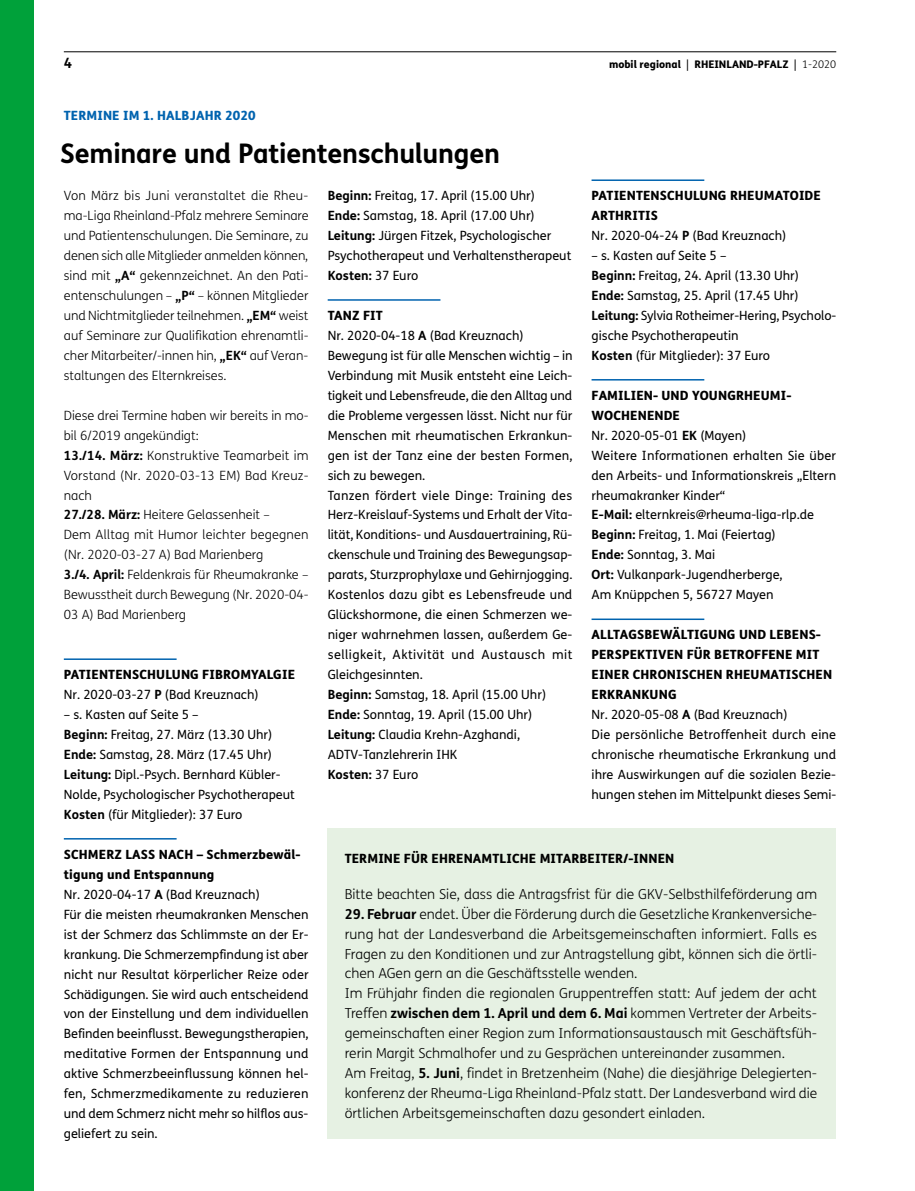
<style>
.page{position:relative;width:915px;height:1191px;background:#fff}
.page>*{position:absolute;margin:0;border:0;box-sizing:border-box;transform-origin:0 0}
.t1{font:700 27px "FS Me";letter-spacing:-.01em;color:#000}
.t2{font:700 14.25px "FS Me";color:#000}
.t3{font:300 13.8px/20px "FS Me";color:#000}
.t4{font:12.75px/20px "FS Me";color:#000}
.t5{font:300 12.75px/20px "FS Me";color:#000;text-align:justify}
.t6{font:800 12.75px/20px "FS Me";letter-spacing:.01em;color:#000}
.t7{font:800 12.75px "FS Me";letter-spacing:.01em;color:#0063af}
.t8{font:800 10.5px "FS Me";color:#000}
.s1{font-weight:400}
.s2{font-weight:300}
.s3{font-weight:700}
.s4{font-weight:800}
</style>
<div class="page">
<div style="left:0;top:0;width:34px;height:1191px;background:#00a13a"></div>
<hr style="left:64px;top:51px;width:772px;height:1px;background:#000">
<hr style="left:64px;top:658px;width:112px;height:2px;background:#0063af">
<hr style="left:64px;top:838px;width:112px;height:1px;background:#0063af">
<hr style="left:327px;top:299px;width:113px;height:2px;background:#0063af">
<hr style="left:591px;top:179px;width:113px;height:2px;background:#0063af">
<hr style="left:591px;top:379px;width:113px;height:1px;background:#0063af">
<hr style="left:591px;top:618px;width:113px;height:2px;background:#0063af">
<div style="left:327px;top:828px;width:509px;height:310px;background:#e6f1e3"></div>
<p class="t2" style="left:64px;top:52px;width:10px">4</p>
<p class="t8" style="left:608px;top:56px;width:229px">mobil regional <span class="s1">|</span> RHEINLAND-PFALZ <span class="s1">|</span> <span class="s2">1-2020</span></p>
<p class="t7" style="left:64px;top:106px;width:193px">TERMINE IM 1. HALBJAHR 2020</p>
<h1 class="t1" style="left:60px;top:132px;width:441px">Seminare und Patientenschulungen</h1>
<p class="t5" style="left:64px;top:185px;width:246px">Von März bis Juni veranstaltet die Rheu&shy;ma-Liga Rheinland-Pfalz mehrere Seminare und Patientenschulungen. Die Seminare, zu denen sich alle Mitglieder anmelden können, sind mit <span class="s3">„A“</span> gekennzeichnet. An den Pati&shy;entenschulungen – <span class="s3">„P“</span> – können Mitglieder und Nichtmitglieder teilnehmen. <span class="s3">„EM“</span> weist auf Seminare zur Qualifikation ehrenamtli&shy;cher Mitarbeiter/-innen hin, <span class="s3">„EK“</span> auf Veran&shy;staltungen des Elternkreises.</p>
<p class="t5" style="left:64px;top:405px;width:246px;text-align:left">Diese drei Termine haben wir bereits in mo&shy;bil 6/2019 angekündigt:<br><span class="s3">13./14. März:</span> Konstruktive Teamarbeit im Vorstand (Nr. 2020-03-13 EM) Bad Kreuz&shy;nach<br><span class="s3">27./28. März:</span> Heitere Gelassenheit –<br>Dem Alltag mit Humor leichter begegnen (Nr. 2020-03-27 A) Bad Marienberg<br><span class="s3">3./4. April:</span> Feldenkrais für Rheumakranke – Bewusstheit durch Bewegung (Nr. 2020-04- 03 A) Bad Marienberg</p>
<p class="t4" style="left:327px;top:185px;width:245px"><span class="s3">Beginn:</span> Freitag, 17. April (15.00 Uhr)<br><span class="s3">Ende:</span> Samstag, 18. April (17.00 Uhr)<br><span class="s3">Leitung:</span> Jürgen Fitzek, Psychologischer Psychotherapeut und Verhaltenstherapeut <span class="s3">Kosten:</span> 37 Euro</p>
<p class="t4" style="left:327px;top:305px;width:246px"><span class="s4">TANZ FIT<br></span>Nr. 2020-04-18 <span class="s3">A</span> (Bad Kreuznach)<br>Bewegung ist für alle Menschen wichtig – in Verbindung mit Musik entsteht eine Leich&shy;tigkeit und Lebensfreude, die den Alltag und die Probleme vergessen lässt. Nicht nur für Menschen mit rheumatischen Erkrankun&shy;gen ist der Tanz eine der besten Formen, sich zu bewegen.<br>Tanzen fördert viele Dinge: Training des Herz-Kreislauf-Systems und Erhalt der Vita&shy;lität, Konditions- und Ausdauertraining, Rü&shy;ckenschule und Training des Bewegungsap&shy;parats, Sturzprophylaxe und Gehirnjogging.<br>Kostenlos dazu gibt es Lebensfreude und Glückshormone, die einen Schmerzen we&shy;niger wahrnehmen lassen, außerdem Ge&shy;selligkeit, Aktivität und Austausch mit Gleichgesinnten.<br><span class="s3">Beginn:</span> Samstag, 18. April (15.00 Uhr)<br><span class="s3">Ende:</span> Sonntag, 19. April (15.00 Uhr)<br><span class="s3">Leitung:</span> Claudia Krehn-Azghandi, ADTV-Tanzlehrerin IHK<br><span class="s3">Kosten:</span> 37 Euro</p>
<p class="t6" style="left:591px;top:185px;width:231px">PATIENTENSCHULUNG RHEUMATOIDE<br>ARTHRITIS<br><span class="s1">Nr. 2020-04-24</span> <span class="s3">P</span> <span class="s1">(Bad Kreuznach)</span></p>
<p class="t4" style="left:591px;top:245px;width:246px">– s. Kasten auf Seite 5 –<br><span class="s3">Beginn:</span> Freitag, 24. April (13.30 Uhr)<br><span class="s3">Ende:</span> Samstag, 25. April (17.45 Uhr)<br><span class="s3">Leitung:</span> Sylvia Rotheimer-Hering, Psycholo&shy;gische Psychotherapeutin<br><span class="s3">Kosten</span> (für Mitglieder): 37 Euro</p>
<p class="t4" style="left:591px;top:385px;width:246px"><span class="s4">FAMILIEN- UND YOUNGRHEUMI-<br>WOCHENENDE<br></span>Nr. 2020-05-01 <span class="s3">EK</span> (Mayen)<br>Weitere Informationen erhalten Sie über den Arbeits- und Informationskreis „Eltern rheumakranker Kinder“<br><span class="s3">E-Mail:</span> elternkreis@rheuma-liga-rlp.de<br><span class="s3">Beginn:</span> Freitag, 1. Mai (Feiertag)<br><span class="s3">Ende:</span> Sonntag, 3. Mai<br><span class="s3">Ort:</span> Vulkanpark-Jugendherberge,<br>Am Knüppchen 5, 56727 Mayen</p>
<p class="t4" style="left:591px;top:624px;width:246px"><span class="s4">ALLTAGSBEWÄLTIGUNG UND LEBENS-PERSPEKTIVEN FÜR BETROFFENE MIT EINER CHRONISCHEN RHEUMATISCHEN ERKRANKUNG<br></span>Nr. 2020-05-08 <span class="s3">A</span> (Bad Kreuznach)<br>Die persönliche Betroffenheit durch eine chronische rheumatische Erkrankung und ihre Auswirkungen auf die sozialen Bezie&shy;hungen stehen im Mittelpunkt dieses Semi-</p>
<p class="t6" style="left:64px;top:664px;width:233px">PATIENTENSCHULUNG FIBROMYALGIE<br><span class="s1">Nr. 2020-03-27</span> <span class="s3">P</span> <span class="s1">(Bad Kreuznach)</span></p>
<p class="t4" style="left:64px;top:704px;width:232px">– s. Kasten auf Seite 5 –<br><span class="s3">Beginn:</span> Freitag, 27. März (13.30 Uhr)<br><span class="s3">Ende:</span> Samstag, 28. März (17.45 Uhr)<br><span class="s3">Leitung:</span> Dipl.-Psych. Bernhard Kübler-Nolde, Psychologischer Psychotherapeut <span class="s3">Kosten</span> (für Mitglieder): 37 Euro</p>
<p class="t4" style="left:64px;top:844px;width:246px"><span class="s4">SCHMERZ LASS NACH – Schmerzbewäl&shy;tigung und Entspannung<br></span>Nr. 2020-04-17 <span class="s3">A</span> (Bad Kreuznach)<br>Für die meisten rheumakranken Menschen ist der Schmerz das Schlimmste an der Er&shy;krankung. Die Schmerzempfindung ist aber nicht nur Resultat körperlicher Reize oder Schädigungen. Sie wird auch entscheidend von der Einstellung und dem individuellen Befinden beeinflusst. Bewegungstherapien, meditative Formen der Entspannung und aktive Schmerzbeeinflussung können hel&shy;fen, Schmerzmedikamente zu reduzieren und dem Schmerz nicht mehr so hilflos aus&shy;geliefert zu sein.</p>
<p class="t6" style="left:344px;top:848px;width:331px">TERMINE FÜR EHRENAMTLICHE MITARBEITER/-INNEN</p>
<p class="t3" style="left:344px;top:883px;width:473px">Bitte beachten Sie, dass die Antragsfrist für die GKV-Selbsthilfeförderung am</p>
<p class="t3" style="left:344px;top:903px;width:474px"><span class="s3">29. Februar</span> endet. Über die Förderung durch die Gesetzliche Krankenversiche&shy;rung hat der Landesverband die Arbeitsgemeinschaften informiert. Falls es Fragen zu den Konditionen und zur Antragstellung gibt, können sich die örtli&shy;chen AGen gern an die Geschäftsstelle wenden.<br>Im Frühjahr finden die regionalen Gruppentreffen statt: Auf jedem der acht Treffen <span class="s3">zwischen dem 1. April und dem 6. Mai</span> kommen Vertreter der Arbeits&shy;gemeinschaften einer Region zum Informationsaustausch mit Geschäftsfüh&shy;rerin Margit Schmalhofer und zu Gesprächen untereinander zusammen.<br>Am Freitag, <span class="s3">5. Juni</span>, findet in Bretzenheim (Nahe) die diesjährige Delegierten&shy;konferenz der Rheuma-Liga Rheinland-Pfalz statt. Der Landesverband wird die örtlichen Arbeitsgemeinschaften dazu gesondert einladen.</p>
</div>
